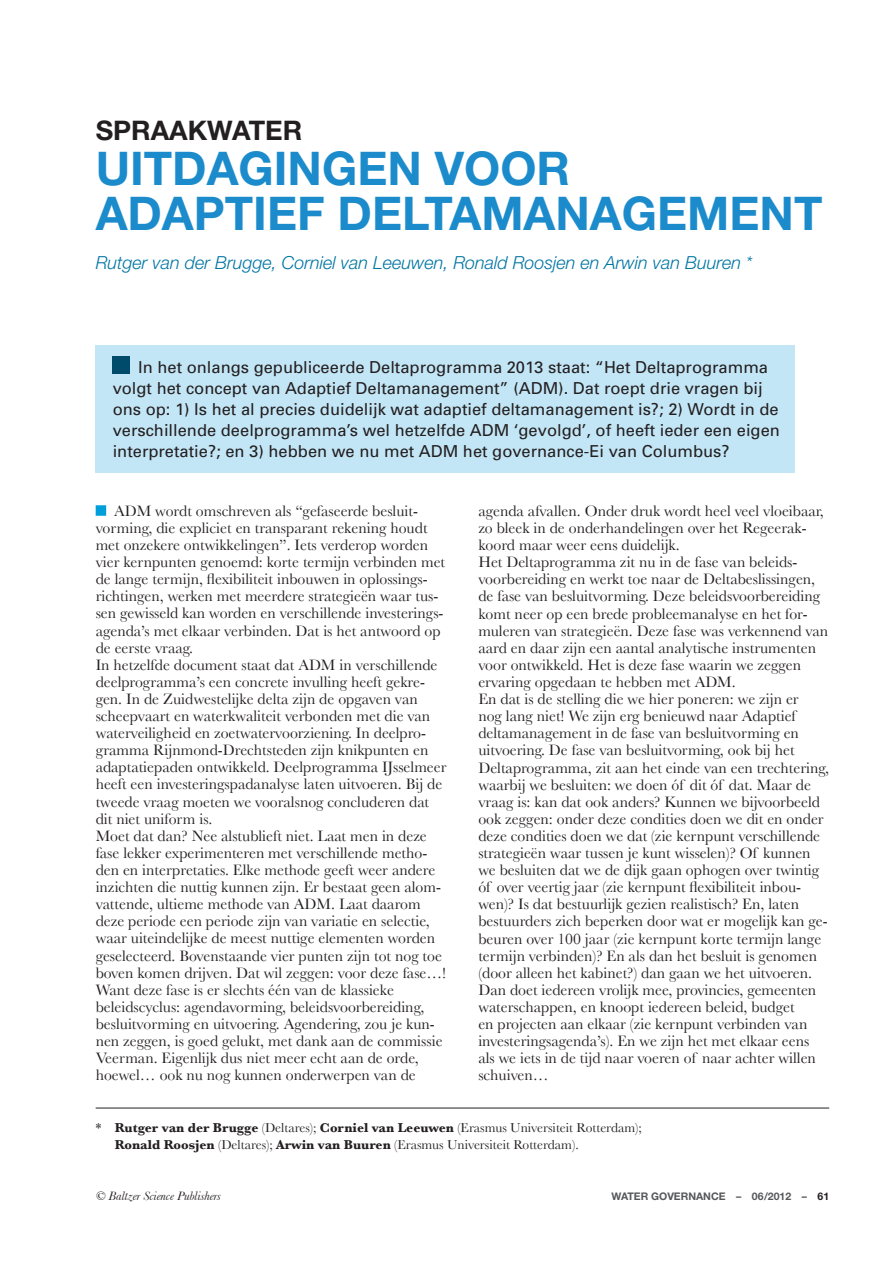
<style>
.page{position:relative;width:893px;height:1263px;background:#fff}
.page>*{position:absolute;margin:0;border:0;box-sizing:border-box;transform-origin:0 0}
.t1{font:700 46.5px/45px "Helvetica Neue";color:#1b8bcb}
.t2{font:700 27px "Helvetica Neue";color:#231f20}
.t3{font:italic 300 18px "Helvetica Neue";color:#0076a3}
.t4{font:16.5px/21px "Univers";color:#231f20}
.t5{font:15.75px/17.1px "Baskerville";color:#231f20}
.t6{font:13.5px/16.5px "Baskerville";color:#231f20}
.t7{font:italic 12.75px "Baskerville";color:#231f20}
.t8{font:700 10.5px "Helvetica Neue";color:#57585a}
.s1{font-weight:700}
.s2{color:#231f20}
</style>
<div class="page">
<div style="left:96px;top:345px;width:699px;height:128px;background:#c3e6f6"></div>
<div style="left:113px;top:356px;width:17px;height:17px;background:#004b6c"></div>
<div style="left:96px;top:505px;width:10px;height:11px;background:#009fda"></div>
<hr style="left:96px;top:1108px;width:733px;height:1px;background:#231f20">
<h2 class="t2" style="left:96px;top:114px;width:208px">SPRAAKWATER</h2>
<h1 class="t1" style="left:96px;top:145px;width:728px">UITDAGINGEN VOOR<br>ADAPTIEF DELTAMANAGEMENT</h1>
<p class="t3" style="left:96px;top:252px;width:658px">Rutger van der Brugge, Corniel van Leeuwen, Ronald Roosjen en Arwin van Buuren *</p>
<p class="t4" style="left:113px;top:357px;width:669px;text-indent:26px">In het onlangs gepubliceerde Deltaprogramma 2013 staat: “Het Deltaprogramma volgt het concept van Adaptief Deltamanagement” (ADM). Dat roept drie vragen bij ons op: 1) Is het al precies duidelijk wat adaptief deltamanagement is?; 2) Wordt in de verschillende deelprogramma’s wel hetzelfde ADM ‘gevolgd’, of heeft ieder een eigen interpretatie?; en 3) hebben we nu met ADM het governance-Ei van Columbus?</p>
<p class="t5" style="left:96px;top:502px;width:352px;text-indent:18px">ADM wordt omschreven als “gefaseerde besluit&shy;vorming, die expliciet en transparant rekening houdt met onzekere ontwikkelingen”. Iets verderop worden vier kernpunten genoemd: korte termijn verbinden met de lange termijn, flexibiliteit inbouwen in oplossings&shy;richtingen, werken met meerdere strategieën waar tus&shy;sen gewisseld kan worden en verschillende investerings&shy;agenda’s met elkaar verbinden. Dat is het antwoord op de eerste vraag.<br>In hetzelfde document staat dat ADM in verschillende deelprogramma’s een concrete invulling heeft gekre&shy;gen. In de Zuidwestelijke delta zijn de opgaven van scheepvaart en waterkwaliteit ver bonden met die van waterveiligheid en zoet water voorziening. In deelpro&shy;gramma Rijnmond-Drecht steden zijn knikpunten en adaptatiepaden ontwikkeld. Deelprogramma IJsselmeer heeft een investeringspad analyse laten uitvoeren. Bij de tweede vraag moeten we vooralsnog concluderen dat dit niet uniform is.<br>Moet dat dan? Nee alstublieft niet. Laat men in deze fase lekker experimenteren met verschillende metho&shy;den en interpretaties. Elke methode geeft weer andere inzichten die nuttig kunnen zijn. Er bestaat geen alom&shy;vattende, ultieme methode van ADM. Laat daarom deze periode een periode zijn van variatie en selectie, waar uiteindelijke de meest nuttige elementen worden geselecteerd. Bovenstaande vier punten zijn tot nog toe boven komen drijven. Dat wil zeggen: voor deze fase…!<br>Want deze fase is er slechts één van de klassieke beleidscyclus: agendavorming, beleidsvoorbereiding, besluitvorming en uitvoering. Agendering, zou je kun&shy;nen zeggen, is goed gelukt, met dank aan de commissie Veerman. Eigenlijk dus niet meer echt aan de orde, hoewel… ook nu nog kunnen onderwerpen van de</p>
<p class="t5" style="left:478px;top:502px;width:352px">agenda afvallen. Onder druk wordt heel veel vloeibaar, zo bleek in de onderhandelingen over het Regeerak&shy;koord maar weer eens duidelijk.<br>Het Deltaprogramma zit nu in de fase van beleids&shy;voorbereiding en werkt toe naar de Deltabeslissingen, de fase van besluitvorming. Deze beleidsvoorbereiding komt neer op een brede probleemanalyse en het for&shy;muleren van strategieën. Deze fase was verkennend van aard en daar zijn een aantal analytische instrumenten voor ontwikkeld. Het is deze fase waarin we zeggen ervaring opgedaan te hebben met ADM.<br>En dat is de stelling die we hier poneren: we zijn er<br>nog lang niet! We zijn erg benieuwd naar Adaptief deltamanagement in de fase van besluitvorming en uitvoering. De fase van besluitvorming, ook bij het Deltaprogramma, zit aan het einde van een trechtering, waarbij we besluiten: we doen óf dit óf dat. Maar de vraag is: kan dat ook anders? Kunnen we bijvoorbeeld ook zeggen: onder deze condities doen we dit en onder deze condities doen we dat (zie kernpunt verschillende strategieën waar tussen je kunt wisselen)? Of kunnen we besluiten dat we de dijk gaan ophogen over twintig óf over veertig jaar (zie kernpunt flexibiliteit inbou&shy;wen)? Is dat bestuurlijk gezien realistisch? En, laten bestuurders zich beperken door wat er mogelijk kan ge&shy;beuren over 100 jaar (zie kernpunt korte termijn lange termijn verbinden)? En als dan het besluit is genomen (door alleen het kabinet?) dan gaan we het uitvoeren.<br>Dan doet iedereen vrolijk mee, provincies, gemeenten waterschappen, en knoopt iedereen beleid, budget<br>en projecten aan elkaar (zie kernpunt verbinden van investeringsagenda’s). En we zijn het met elkaar eens als we iets in de tijd naar voeren of naar achter willen schuiven…</p>
<p class="t6" style="left:115px;top:1119px;width:529px;text-indent:-19px">* <span class="s1">Rutger van der Brugge</span> (Deltares); <span class="s1">Corniel van Leeuwen</span> (Erasmus Universiteit Rotterdam);<br><span class="s1">Ronald Roosjen</span> (Deltares); <span class="s1">Arwin van Buuren</span> (Erasmus Universiteit Rotterdam).</p>
<p class="t7" style="left:96px;top:1188px;width:127px">© Baltzer Science Publishers</p>
<p class="t8" style="left:611px;top:1189px;width:219px">WATER GOVERNANCE – 06/2012 – <span class="s2">61</span></p>
</div>
